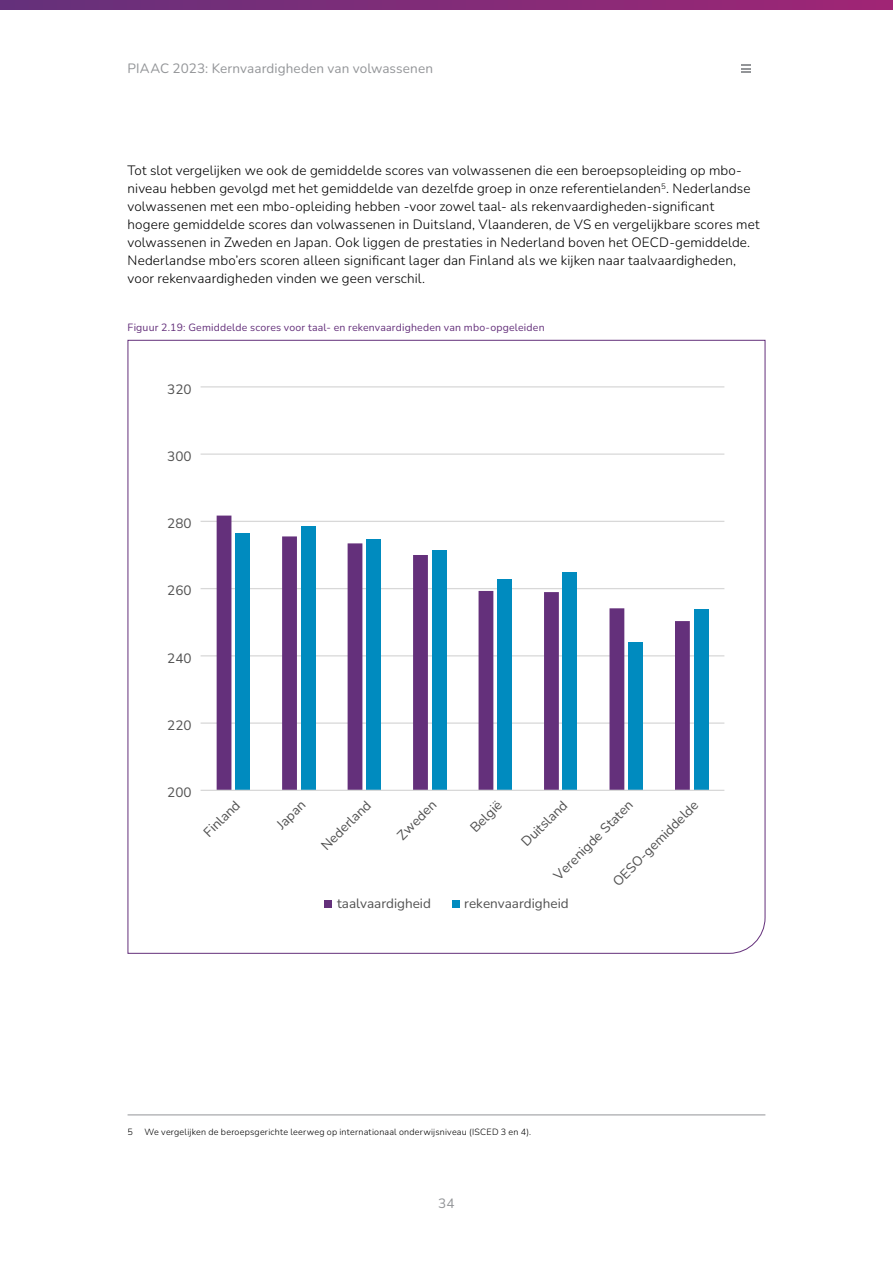
<style>
.page{position:relative;width:893px;height:1263px;background:#fff}
.page>*{position:absolute;margin:0;border:0;box-sizing:border-box;transform-origin:0 0}
.t1{font:300 13.5px/18px "Nunito";letter-spacing:.01em;color:#000}
.t2{font:13.5px "Nunito";color:#505050}
.t3{font:13.5px "Nunito";letter-spacing:.01em;color:#939598}
.t4{font:10.5px "Nunito";letter-spacing:.02em;color:#64307b}
.t5{font:300 9px "Nunito";letter-spacing:.025em;color:#000}
</style>
<div class="page">
<svg style="left:0;top:0;width:893px;height:9px;background:#812b77"></svg>
<svg style="left:742px;top:64px;width:9px;height:9px"></svg>
<hr style="left:128px;top:1115px;width:637px;height:1px;background:#939598">
<svg style="left:127px;top:340px;width:639px;height:614px"></svg>
<p class="t3" style="left:128px;top:59px;width:307px">PIAAC 2023: Kernvaardigheden van volwassenen</p>
<p class="t1" style="left:128px;top:161px;width:633px">Tot slot vergelijken we ook de gemiddelde scores van volwassenen die een beroepsopleiding op mbo&shy;niveau hebben gevolgd met het gemiddelde van dezelfde groep in onze referentielanden<sup>5</sup>. Nederlandse volwassenen met een mbo-opleiding hebben -voor zowel taal- als rekenvaardigheden-significant hogere gemiddelde scores dan volwassenen in Duitsland, Vlaanderen, de VS en vergelijkbare scores met volwassenen in Zweden en Japan. Ook liggen de prestaties in Nederland boven het OECD-gemiddelde.<br>Nederlandse mbo’ers scoren alleen significant lager dan Finland als we kijken naar taalvaardigheden, voor rekenvaardigheden vinden we geen verschil.</p>
<p class="t4" style="left:128px;top:320px;width:419px">Figuur 2.19: Gemiddelde scores voor taal- en rekenvaardigheden van mbo-opgeleiden</p>
<p class="t2" style="left:167px;top:379px;width:26px">320</p>
<p class="t2" style="left:167px;top:447px;width:26px">300</p>
<p class="t2" style="left:167px;top:514px;width:26px">280</p>
<p class="t2" style="left:167px;top:581px;width:26px">260</p>
<p class="t2" style="left:167px;top:648px;width:26px">240</p>
<p class="t2" style="left:167px;top:716px;width:26px">220</p>
<p class="t2" style="left:167px;top:783px;width:26px">200</p>
<p class="t2" style="left:199px;top:828px;width:46px;rotate:-45deg">Finland</p>
<p class="t2" style="left:272px;top:820px;width:36px;rotate:-45deg">Japan</p>
<p class="t2" style="left:317px;top:841px;width:65px;rotate:-45deg">Nederland</p>
<p class="t2" style="left:393px;top:831px;width:51px;rotate:-45deg">Zweden</p>
<p class="t2" style="left:466px;top:823px;width:40px;rotate:-45deg">België</p>
<p class="t2" style="left:517px;top:837px;width:60px;rotate:-45deg">Duitsland</p>
<p class="t2" style="left:608px;top:877px;width:116px;rotate:-45deg">OESO-gemiddelde</p>
<p class="t2" style="left:549px;top:870px;width:107px;rotate:-45deg">Verenigde Staten</p>
<p class="t2" style="left:337px;top:894px;width:95px">taalvaardigheid</p>
<p class="t2" style="left:464px;top:894px;width:106px">rekenvaardigheid</p>
<p class="t5" style="left:128px;top:1126px;width:7px">5</p>
<p class="t5" style="left:145px;top:1126px;width:388px">We vergelijken de beroepsgerichte leerweg op internationaal onderwijsniveau (ISCED 3 en 4).</p>
<p class="t3" style="left:438px;top:1193px;width:18px">34</p>
</div>
